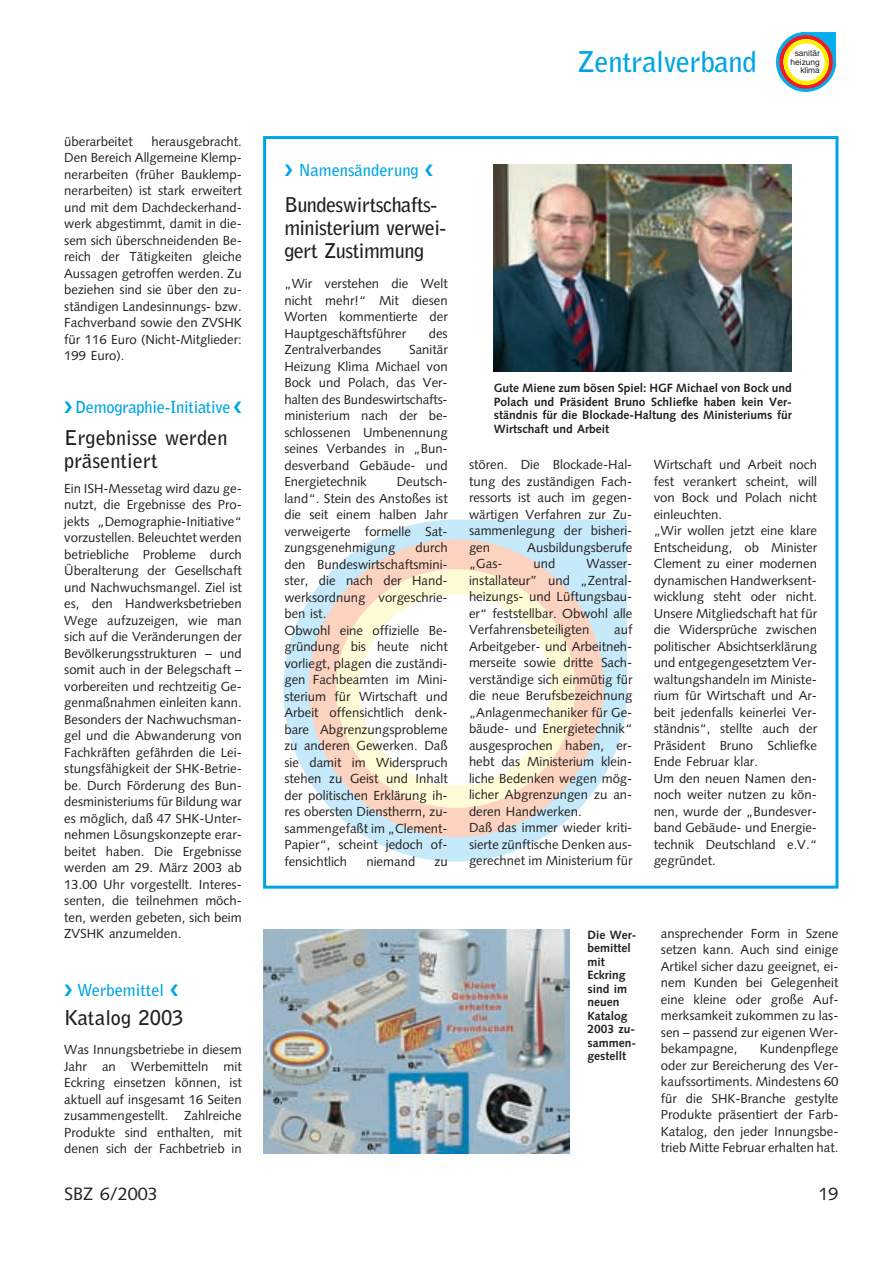
<style>
.page{position:relative;width:893px;height:1263px;background:#fff}
.page>*{position:absolute;margin:0;border:0;box-sizing:border-box;transform-origin:0 0}
.t1{font:700 28.5px "Bell Gothic";letter-spacing:-.01em;color:#00a4e6}
.t2{font:700 20.25px/23.2px "Bell Gothic";letter-spacing:-.03em;color:#231f20}
.t3{font:700 20.25px/23.2px "Bell Gothic";color:#231f20}
.t4{font:18px "Syntax";color:#231f20}
.t5{font:700 16.5px "Bell Gothic";color:#00a4e6}
.t6{font:13.2px/16.5px "Syntax";color:#231f20;text-align:justify}
.t7{font:700 12px/13.5px "Syntax";color:#231f20;text-align:justify}
.t8{font:8.4px/8.4px "Helvetica";color:#231f20;text-align:right}
</style>
<div class="page">
<svg style="left:776px;top:32px;width:59px;height:59px"></svg>
<svg style="left:779px;top:35px;width:53px;height:54px"></svg>
<svg style="left:783px;top:39px;width:45px;height:46px"></svg>
<svg style="left:283px;top:520px;width:344px;height:342px;fill:#c6eafa"></svg>
<div style="left:309px;top:539px;width:295px;height:298px;background:#fcd2c0;border-radius:50%"></div>
<div style="left:336px;top:569px;width:239px;height:239px;background:#fffbd6;border-radius:50%"></div>
<div style="left:360px;top:594px;width:191px;height:191px;background:#fff;border-radius:50%"></div>
<div style="left:263px;top:136px;width:575px;height:753px;border:3px solid #00a4e6"></div>
<img style="left:494px;top:165px;width:297px;height:206px">
<img style="left:263px;top:930px;width:306px;height:223px">
<p class="t6" style="left:64px;top:134px;width:179px;text-indent:87px">herausgebracht.<br>Den Bereich Allgemeine Klemp&shy;nerarbeiten (früher Bauklemp&shy;nerarbeiten) ist stark erweitert und mit dem Dachdeckerhand&shy;werk abgestimmt, damit in die&shy;sem sich überschneidenden Be&shy;reich der Tätigkeiten gleiche Aussagen getroffen werden. Zu beziehen sind sie über den zu&shy;ständigen Landesinnungs- bzw.<br>Fachverband sowie den ZVSHK für 116 Euro (Nicht-Mitglieder:<br>199 Euro).</p>
<p class="t5" style="left:75px;top:401px;width:157px">Demographie-Initiative</p>
<h2 class="t3" style="left:64px;top:427px;width:165px">Ergebnisse werden präsentiert</h2>
<p class="t6" style="left:64px;top:481px;width:179px">Ein ISH-Messetag wird dazu ge&shy;nutzt, die Ergebnisse des Pro&shy;jekts „Demographie-Initiative“ vorzustellen. Beleuchtet werden betriebliche Probleme durch Überalterung der Gesellschaft und Nachwuchsmangel. Ziel ist es, den Handwerksbetrieben Wege aufzuzeigen, wie man sich auf die Veränderungen der Bevölkerungsstrukturen – und somit auch in der Belegschaft – vorbereiten und rechtzeitig Ge&shy;genmaßnahmen einleiten kann.<br>Besonders der Nachwuchsman&shy;gel und die Abwanderung von Fachkräften gefährden die Lei&shy;stungsfähigkeit der SHK-Betrie&shy;be. Durch Förderung des Bun&shy;desministeriums für Bildung war es möglich, daß 47 SHK-Unter&shy;nehmen Lösungskonzepte erar&shy;beitet haben. Die Ergebnisse werden am 29. März 2003 ab 13.00 Uhr vorgestellt. Interes&shy;senten, die teilnehmen möch&shy;ten, werden gebeten, sich beim ZVSHK anzumelden.</p>
<p class="t6" style="left:64px;top:134px;width:70px">überarbeitet</p>
<p class="t5" style="left:77px;top:984px;width:88px">Werbemittel</p>
<h2 class="t3" style="left:64px;top:1008px;width:121px">Katalog 2003</h2>
<p class="t6" style="left:64px;top:1043px;width:179px">Was Innungsbetriebe in diesem Jahr an Werbemitteln mit Eckring einsetzen können, ist aktuell auf insgesamt 16 Seiten zusammengestellt. Zahlreiche Produkte sind enthalten, mit denen sich der Fachbetrieb in</p>
<h1 class="t1" style="left:577px;top:51px;width:181px">Zentralverband</h1>
<p class="t8" style="left:790px;top:50px;width:31px">sanitär heizung klima</p>
<p class="t5" style="left:299px;top:163px;width:122px">Namensänderung</p>
<h2 class="t2" style="left:284px;top:194px;width:163px">Bundeswirtschafts&shy;ministerium verwei&shy;gert Zustimmung</h2>
<p class="t6" style="left:284px;top:277px;width:165px">„Wir verstehen die Welt nicht mehr!“ Mit diesen Worten kommentierte der Hauptgeschäftsführer</p>
<p class="t6" style="left:429px;top:326px;width:20px">des</p>
<p class="t6" style="left:284px;top:343px;width:98px">Zentralverbandes</p>
<p class="t6" style="left:284px;top:343px;width:165px;text-indent:125px">Sanitär Heizung Klima Michael von Bock und Polach, das Ver&shy;halten des Bundeswirtschafts&shy;ministerium nach der be&shy;schlossenen Umbenennung seines Verbandes in „Bun&shy;desverband Gebäude- und Energietechnik</p>
<p class="t6" style="left:284px;top:475px;width:165px;text-indent:112px">Deutsch&shy;land“. Stein des Anstoßes ist die seit einem halben Jahr verweigerte formelle Sat&shy;zungsgenehmigung</p>
<p class="t6" style="left:284px;top:541px;width:165px;text-align:left;text-indent:131px">durch den Bundeswirtschaftsmini&shy;ster, die nach der Hand&shy;werksordnung vorgeschrie&shy;ben ist.<br>Obwohl eine offizielle Be&shy;gründung bis heute nicht vorliegt, plagen die zuständi&shy;gen Fachbeamten im Mini&shy;sterium für Wirtschaft und<br>Arbeit offensichtlich denk&shy;bare Abgrenzungsprobleme zu anderen Gewerken. Daß sie damit im Widerspruch stehen zu Geist und Inhalt der politischen Erklärung ih&shy;res obersten Dienstherrn, zu&shy;sammengefaßt im „Clement-<br>Papier“, scheint jedoch of&shy;fensichtlich</p>
<p class="t6" style="left:366px;top:854px;width:50px">niemand</p>
<p class="t6" style="left:434px;top:854px;width:15px">zu</p>
<p class="t7" style="left:494px;top:383px;width:299px">Gute Miene zum bösen Spiel: HGF Michael von Bock und Polach und Präsident Bruno Schliefke haben kein Ver&shy;ständnis für die Blockade-Haltung des Ministeriums für Wirtschaft und Arbeit</p>
<p class="t6" style="left:469px;top:457px;width:165px">stören. Die Blockade-Hal&shy;tung des zuständigen Fach&shy;ressorts ist auch im gegen&shy;wärtigen Verfahren zur Zu&shy;sammenlegung der bisheri&shy;gen</p>
<p class="t6" style="left:527px;top:540px;width:107px">Ausbildungsberufe</p>
<p class="t6" style="left:469px;top:556px;width:35px">„Gas-</p>
<p class="t6" style="left:533px;top:556px;width:23px">und</p>
<p class="t6" style="left:469px;top:556px;width:165px;text-indent:117px">Wasser&shy;installateur” und „Zentral&shy;heizungs- und Lüftungsbau&shy;er“ feststellbar. Obwohl alle Verfahrensbeteiligten</p>
<p class="t6" style="left:469px;top:622px;width:165px;text-align:left;text-indent:145px">auf<br>Arbeitgeber- und Arbeitneh&shy;merseite sowie dritte Sach&shy;verständige sich einmütig für die neue Berufsbezeichnung „Anlagenmechaniker für Ge&shy;bäude- und Energietechnik“ ausgesprochen haben, er&shy;hebt das Ministerium klein&shy;liche Bedenken wegen mög&shy;licher Abgrenzungen zu an&shy;deren Handwerken.<br>Daß das immer wieder kriti&shy;sierte zünftische Denken aus&shy;gerechnet im Ministerium für</p>
<p class="t6" style="left:653px;top:457px;width:165px;text-align:left">Wirtschaft und Arbeit noch fest verankert scheint, will von Bock und Polach nicht einleuchten.<br>„Wir wollen jetzt eine klare<br>Entscheidung, ob Minister<br>Clement zu einer modernen dynamischen Handwerksent&shy;wicklung steht oder nicht.<br>Unsere Mitgliedschaft hat für die Widersprüche zwischen politischer Absichtserklärung und entgegengesetztem Ver&shy;waltungshandeln im Ministe&shy;rium für Wirtschaft und Ar&shy;beit jedenfalls keinerlei Ver&shy;ständnis“, stellte auch der<br>Präsident Bruno Schliefke<br>Ende Februar klar.<br>Um den neuen Namen den&shy;noch weiter nutzen zu kön&shy;nen, wurde der „Bundesver&shy;band Gebäude- und Energie&shy;technik Deutschland e.V.“ gegründet.</p>
<p class="t7" style="left:587px;top:929px;width:50px;text-align:left">Die Wer&shy;bemittel mit<br>Eckring sind im neuen<br>Katalog<br>2003 zu&shy;sammen&shy;gestellt</p>
<p class="t6" style="left:661px;top:926px;width:179px">ansprechender Form in Szene setzen kann. Auch sind einige Artikel sicher dazu geeignet, ei&shy;nem Kunden bei Gelegenheit eine kleine oder große Auf&shy;merksamkeit zukommen zu las&shy;sen – passend zur eigenen Wer&shy;bekampagne,</p>
<p class="t6" style="left:661px;top:1042px;width:179px;text-indent:99px">Kundenpflege oder zur Bereicherung des Ver&shy;kaufssortiments. Mindestens 60 für die SHK-Branche gestylte Produkte präsentiert der Farb-Katalog, den jeder Innungsbe&shy;trieb Mitte Februar erhalten hat.</p>
<h3 class="t4" style="left:64px;top:1186px;width:95px">SBZ 6/2003</h3>
<h3 class="t4" style="left:818px;top:1187px;width:22px">19</h3>
</div>
